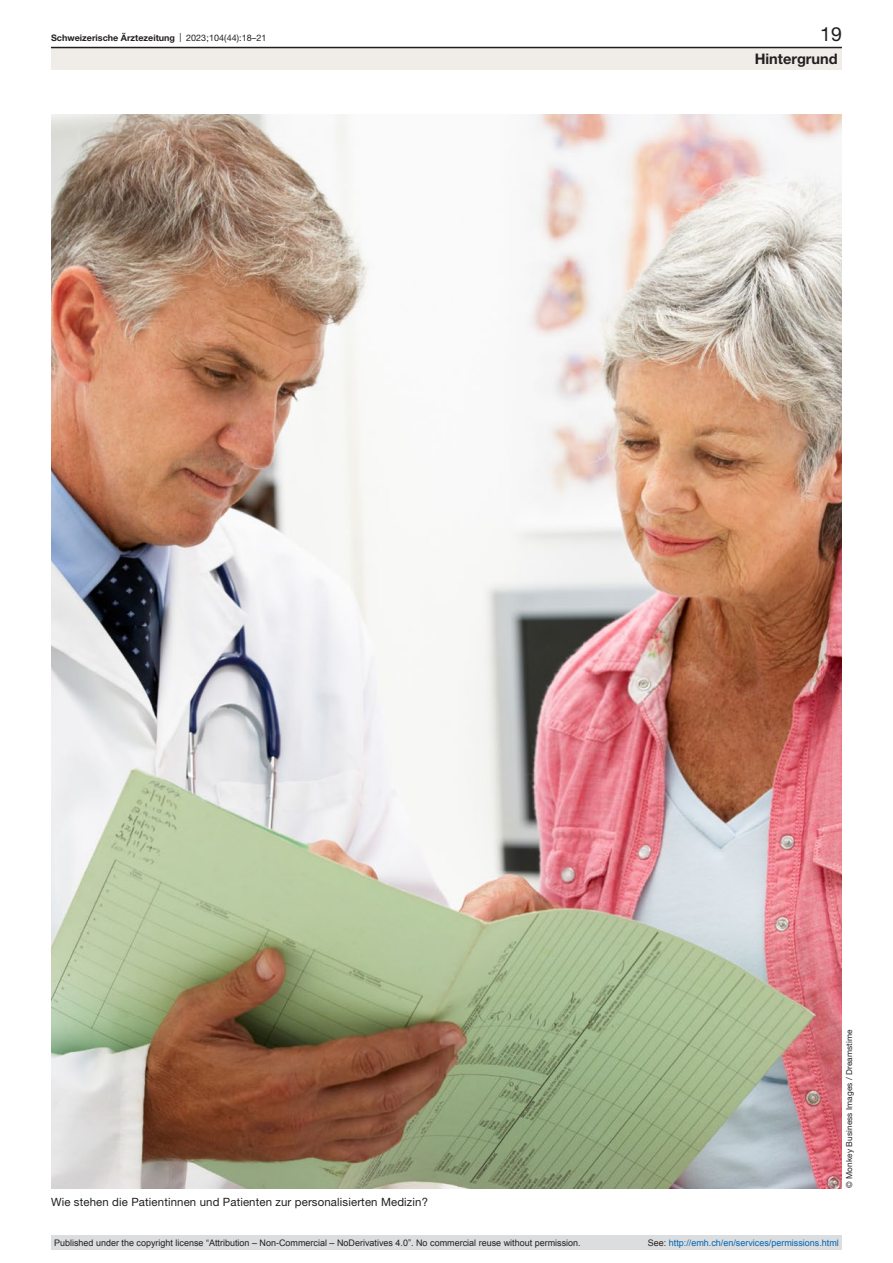
<style>
.page{position:relative;width:893px;height:1263px;background:#fff}
.page>*{position:absolute;margin:0;border:0;box-sizing:border-box;transform-origin:0 0}
.t1{font:19.5px "Helvetica Neue LT Pro";color:#231f20}
.t2{font:700 14.55px "Helvetica Neue LT Pro";color:#231f20}
.figure-caption{font:11.4px "Helvetica Neue LT Pro";letter-spacing:.01em;color:#231f20}
.t3{font:9px "Arial";color:#231f20}
.t4{font:9px "Arial";color:#0066b3}
.t5{font:700 9px "Helvetica Neue LT Pro";color:#231f20}
.credits{font:8.25px "Helvetica Neue LT Pro";letter-spacing:.01em;color:#231f20}
.s1{font-weight:400}
.s2{color:#231f20}
</style>
<div class="page">
<img style="left:51px;top:115px;width:791px;height:1073px">
<div style="left:51px;top:48px;width:791px;height:22px;background:#f0ece7"></div>
<hr style="left:51px;top:47px;width:791px;height:1px;background:#231f20">
<div style="left:51px;top:1235px;width:791px;height:15px;background:#dcdddf"></div>
<p class="t5" style="left:51px;top:32px;width:217px">Schweizerische Ärztezeitung <span class="s1">| 2023;104(44):18–21</span></p>
<h1 class="t1" style="left:820px;top:22px;width:23px">19</h1>
<h2 class="t2" style="left:755px;top:49px;width:84px">Hintergrund</h2>
<p class="figure-caption" style="left:51px;top:1195px;width:378px">Wie stehen die Patientinnen und Patienten zur personalisierten Medizin?</p>
<p class="credits" style="left:844px;top:1188px;width:160px;rotate:-90deg">© Monkey Business Images / Dreamstime</p>
<p class="t3" style="left:54px;top:1237px;width:528px">Published under the copyright license “Attribution – Non-Commercial – NoDerivatives 4.0”. No commercial reuse without permission.</p>
<p class="t4" style="left:648px;top:1237px;width:193px"><span class="s2">See:</span> http://emh.ch/en/services/permissions.html</p>
</div>
